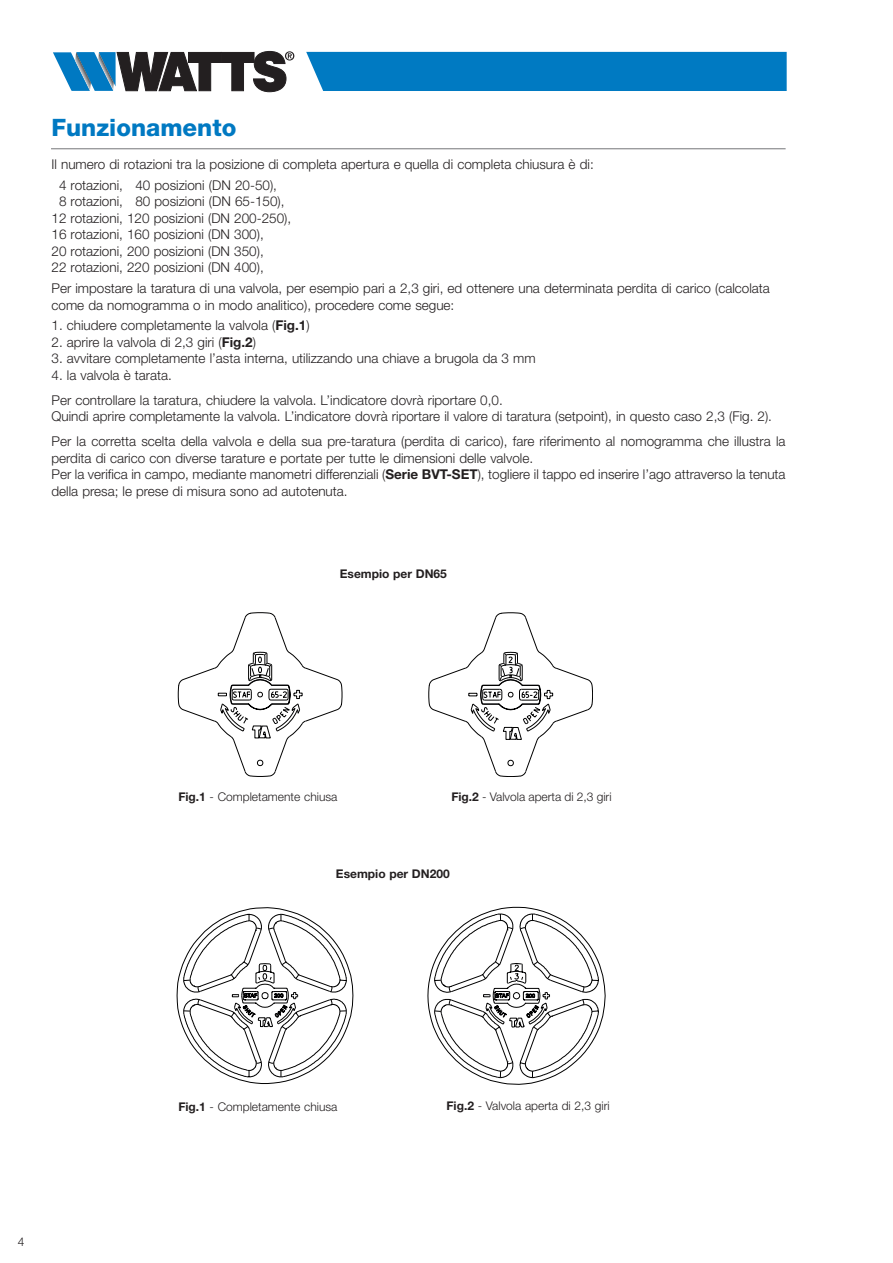
<style>
.page{position:relative;width:893px;height:1263px;background:#fff}
.page>*{position:absolute;margin:0;border:0;box-sizing:border-box;transform-origin:0 0}
.Normale{font:800 24px "Helvetica Neue LT Std";color:#0079c2}
.t1{font:300 13.5px/16.5px "Helvetica Neue LT Std";color:#231f20}
.t2{font:300 12px "Helvetica Neue LT Std";color:#231f20}
.Normale-2{font:700 12px "Helvetica Neue LT Std";color:#231f20}
.s1{font-weight:700}
</style>
<div class="page">
<svg style="left:176px;top:907px;width:178px;height:177px"></svg>
<svg style="left:427px;top:906px;width:179px;height:179px"></svg>
<svg style="left:178px;top:612px;width:165px;height:165px"></svg>
<svg style="left:428px;top:612px;width:165px;height:165px"></svg>
<hr style="left:51px;top:148px;width:735px;height:1px;background:#757679">
<svg style="left:53px;top:51px;width:241px;height:41px"></svg>
<div style="left:306px;top:52px;width:481px;height:39px;background:#007ac2"></div>
<p class="Normale" style="left:52px;top:113px;width:186px">Funzionamento</p>
<p class="t1" style="left:52px;top:156px;width:544px">Il numero di rotazioni tra la posizione di completa apertura e quella di completa chiusura è di:</p>
<p class="t1" style="left:59px;top:177px;width:219px">4 rotazioni, 40 posizioni (DN 20-50),</p>
<p class="t1" style="left:59px;top:193px;width:227px">8 rotazioni, 80 posizioni (DN 65-150),</p>
<p class="t1" style="left:52px;top:210px;width:241px">12 rotazioni, 120 posizioni (DN 200-250),</p>
<p class="t1" style="left:52px;top:226px;width:214px">16 rotazioni, 160 posizioni (DN 300),</p>
<p class="t1" style="left:52px;top:243px;width:214px">20 rotazioni, 200 posizioni (DN 350),</p>
<p class="t1" style="left:52px;top:259px;width:214px">22 rotazioni, 220 posizioni (DN 400),</p>
<p class="t1" style="left:52px;top:280px;width:720px">Per impostare la taratura di una valvola, per esempio pari a 2,3 giri, ed ottenere una determinata perdita di carico (calcolata come da nomogramma o in modo analitico), procedere come segue:</p>
<p class="t1" style="left:52px;top:317px;width:260px">1. chiudere completamente la valvola (<span class="s1">Fig.1</span>)</p>
<p class="t1" style="left:52px;top:334px;width:206px">2. aprire la valvola di 2,3 giri (<span class="s1">Fig.2</span>)</p>
<p class="t1" style="left:52px;top:350px;width:486px">3. avvitare completamente l’asta interna, utilizzando una chiave a brugola da 3 mm</p>
<p class="t1" style="left:52px;top:367px;width:122px">4. la valvola è tarata.</p>
<p class="t1" style="left:52px;top:392px;width:453px">Per controllare la taratura, chiudere la valvola. L’indicatore dovrà riportare 0,0.</p>
<p class="t1" style="left:52px;top:408px;width:722px">Quindi aprire completamente la valvola. L’indicatore dovrà riportare il valore di taratura (setpoint), in questo caso 2,3 (Fig. 2).</p>
<p class="t1" style="left:52px;top:433px;width:736px">Per la corretta scelta della valvola e della sua pre-taratura (perdita di carico), fare riferimento al nomogramma che illustra la perdita di carico con diverse tarature e portate per tutte le dimensioni delle valvole.</p>
<p class="t1" style="left:52px;top:466px;width:736px">Per la verifica in campo, mediante manometri differenziali (<span class="s1">Serie BVT-SET</span>), togliere il tappo ed inserire l’ago attraverso la tenuta della presa; le prese di misura sono ad autotenuta.</p>
<p class="Normale-2" style="left:340px;top:567px;width:109px">Esempio per DN65</p>
<p class="t2" style="left:178px;top:789px;width:161px"><span class="s1">Fig.1</span> - Completamente chiusa</p>
<p class="t2" style="left:451px;top:789px;width:162px"><span class="s1">Fig.2</span> - Valvola aperta di 2,3 giri</p>
<p class="Normale-2" style="left:336px;top:866px;width:115px">Esempio per DN200</p>
<p class="t2" style="left:18px;top:1234px;width:8px">4</p>
<p class="t2" style="left:178px;top:1100px;width:161px"><span class="s1">Fig.1</span> - Completamente chiusa</p>
<p class="t2" style="left:446px;top:1098px;width:165px"><span class="s1">Fig.2</span> - Valvola aperta di 2,3 giri</p>
</div>
